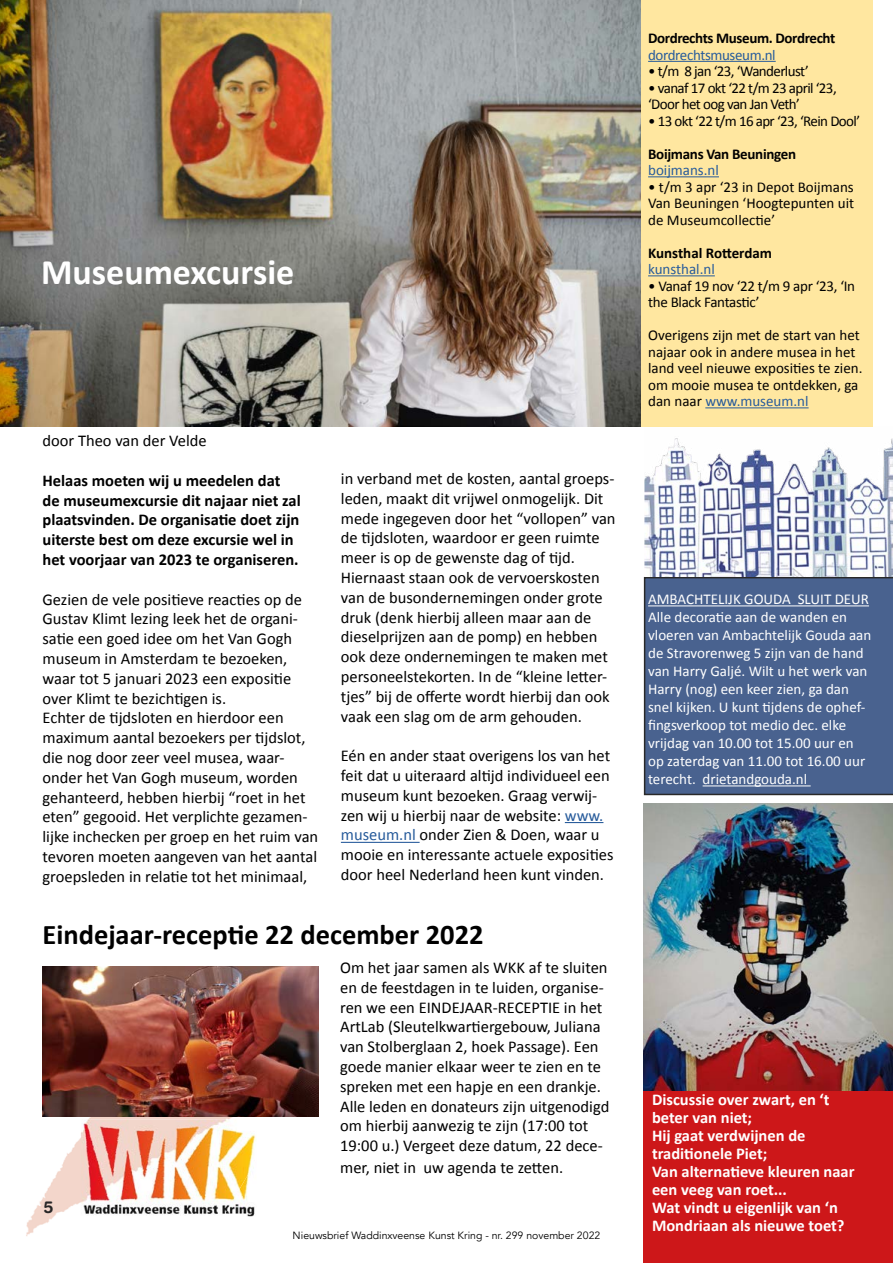
<style>
.page{position:relative;width:893px;height:1263px;background:#fff}
.page>*{position:absolute;margin:0;border:0;box-sizing:border-box;transform-origin:0 0}
.t1{font:700 36px "Calibri";color:#fff}
.t2{font:700 28.5px "Calibri";color:#000}
.t3{font:16.5px/19.8px "Calibri";color:#000}
.t4{font:700 16.5px/18px "Calibri";color:#fff}
.t5{font:700 16.5px/19.8px "Calibri";color:#000}
.t6{font:700 16.5px "Helvetica Rounded";color:#272627}
.t7{font:15px/18px "Calibri";color:#fff}
.t8{font:15px/16.5px "Calibri";color:#000;text-align:justify}
.t9{font:15px/16.5px "Calibri";letter-spacing:-.04em;color:#000}
.t10{font:700 15px "Calibri";letter-spacing:-.02em;color:#000}
.t11{font:15px/16.5px "Calibri";letter-spacing:-.02em;color:#000}
.t12{font:15px "Calibri";color:#275b9b}
.t13{font:15px "Calibri";letter-spacing:-.02em;color:#275b9b}
.t14{font:700 15px "Calibri";color:#000}
.t15{font:10.5px "Avenir";color:#000}
.s1{color:#275b9b}
</style>
<div class="page">
<img style="left:26px;top:1008px;width:227px;height:228px">
<img style="left:81px;top:1119px;width:175px;height:97px">
<div style="left:644px;top:577px;width:249px;height:218px;background:#49628f"></div>
<div style="left:643px;top:803px;width:250px;height:460px;background:#cd1719"></div>
<img style="left:643px;top:803px;width:250px;height:287px">
<div style="left:639px;top:0;width:234px;height:426px;background:#ffe7a0"></div>
<hr style="left:648px;top:61px;width:128px;height:1px;background:#275b9b">
<hr style="left:648px;top:176px;width:71px;height:1px;background:#275b9b">
<hr style="left:648px;top:275px;width:67px;height:1px;background:#275b9b">
<hr style="left:705px;top:407px;width:104px;height:1px;background:#275b9b">
<hr style="left:648px;top:605px;width:221px;height:1px;background:#fff">
<hr style="left:703px;top:785px;width:108px;height:1px;background:#fff">
<hr style="left:565px;top:822px;width:38px;height:1px;background:#275b9b">
<hr style="left:341px;top:842px;width:79px;height:1px;background:#275b9b">
<img style="left:0;top:0;width:641px;height:427px">
<img style="left:43px;top:966px;width:276px;height:151px">
<img style="left:644px;top:426px;width:249px;height:151px">
<h1 class="t1" style="left:41px;top:249px;width:255px">Museumexcursie</h1>
<p class="t3" style="left:43px;top:431px;width:166px">door Theo van der Velde</p>
<p class="t5" style="left:43px;top:470px;width:260px">Helaas moeten wij u meedelen dat de museumexcursie dit najaar niet zal plaatsvinden. De organisatie doet zijn uiterste best om deze excursie wel in het voorjaar van 2023 te organiseren.</p>
<p class="t3" style="left:43px;top:589px;width:277px">Gezien de vele positieve reacties op de Gustav Klimt lezing leek het de organi&shy;satie een goed idee om het Van Gogh museum in Amsterdam te bezoeken, waar tot 5 januari 2023 een expositie over Klimt te bezichtigen is.<br>Echter de tijdsloten en hierdoor een maximum aantal bezoekers per tijdslot, die nog door zeer veel musea, waar&shy;onder het Van Gogh museum, worden gehanteerd, hebben hierbij “roet in het eten” gegooid. Het verplichte gezamen&shy;lijke inchecken per groep en het ruim van tevoren moeten aangeven van het aantal groepsleden in relatie tot het minimaal,</p>
<p class="t3" style="left:341px;top:469px;width:276px">in verband met de kosten, aantal groeps&shy;leden, maakt dit vrijwel onmogelijk. Dit mede ingegeven door het “vollopen” van de tijdsloten, waardoor er geen ruimte meer is op de gewenste dag of tijd.<br>Hiernaast staan ook de vervoerskosten van de busondernemingen onder grote druk (denk hierbij alleen maar aan de dieselprijzen aan de pomp) en hebben ook deze ondernemingen te maken met personeelstekorten. In de “kleine letter&shy;tjes” bij de offerte wordt hierbij dan ook vaak een slag om de arm gehouden.</p>
<p class="t3" style="left:341px;top:746px;width:274px">Eén en ander staat overigens los van het feit dat u uiteraard altijd individueel een museum kunt bezoeken. Graag verwij&shy;zen wij u hierbij naar de website: <span class="s1">www. museum.nl</span> onder Zien &amp; Doen, waar u mooie en interessante actuele exposities door heel Nederland heen kunt vinden.</p>
<h2 class="t2" style="left:43px;top:916px;width:443px">Eindejaar-receptie 22 december 2022</h2>
<p class="t3" style="left:340px;top:958px;width:271px">Om het jaar samen als WKK af te sluiten en de feestdagen in te luiden, organise&shy;ren we een EINDEJAAR-RECEPTIE in het ArtLab (Sleutelkwartiergebouw, Juliana van Stolberglaan 2, hoek Passage). Een goede manier elkaar weer te zien en te spreken met een hapje en een drankje.<br>Alle leden en donateurs zijn uitgenodigd om hierbij aanwezig te zijn (17:00 tot 19:00 u.) Vergeet deze datum, 22 dece-</p>
<p class="t3" style="left:340px;top:1157px;width:225px">mer, niet in uw agenda te zetten.</p>
<p class="t6" style="left:44px;top:1197px;width:11px">5</p>
<p class="t15" style="left:293px;top:1229px;width:309px">Nieuwsbrief Waddinxveense Kunst Kring - nr. 299 november 2022</p>
<p class="t10" style="left:648px;top:29px;width:189px">Dordrechts Museum. Dordrecht</p>
<p class="t13" style="left:648px;top:45px;width:129px">dordrechtsmuseum.nl</p>
<p class="t9" style="left:648px;top:63px;width:162px">• t/m 8 jan ‘23, ‘Wanderlust’</p>
<p class="t9" style="left:648px;top:79px;width:190px">• vanaf 17 okt ‘22 t/m 23 april ‘23, ‘Door het oog van Jan Veth’</p>
<p class="t9" style="left:648px;top:112px;width:214px">• 13 okt ‘22 t/m 16 apr ‘23, ‘Rein Dool’</p>
<p class="t10" style="left:648px;top:144px;width:149px">Boijmans Van Beuningen</p>
<p class="t12" style="left:648px;top:161px;width:72px">boijmans.nl</p>
<p class="t8" style="left:648px;top:178px;width:208px">• t/m 3 apr ‘23 in Depot Boijmans Van Beuningen ‘Hoogtepunten uit de Museumcollectie’</p>
<p class="t14" style="left:648px;top:243px;width:125px">Kunsthal Rotterdam</p>
<p class="t12" style="left:648px;top:260px;width:68px">kunsthal.nl</p>
<p class="t11" style="left:648px;top:277px;width:209px">• Vanaf 19 nov ‘22 t/m 9 apr ‘23, ‘In the Black Fantastic’</p>
<p class="t8" style="left:648px;top:327px;width:216px;text-align:left">Overigens zijn met de start van het najaar ook in andere musea in het land veel nieuwe exposities te zien. om mooie musea te ontdekken, ga dan naar <span class="s1">www.museum.nl</span></p>
<p class="t7" style="left:648px;top:590px;width:225px">AMBACHTELIJK GOUDA SLUIT DEUR<br>Alle decoratie aan de wanden en vloeren van Ambachtelijk Gouda aan de Stravorenweg 5 zijn van de hand van Harry Galjé. Wilt u het werk van<br>Harry (nog) een keer zien, ga dan snel kijken. U kunt tijdens de ophef&shy;fingsverkoop tot medio dec. elke vrijdag van 10.00 tot 15.00 uur en op zaterdag van 11.00 tot 16.00 uur terecht. drietandgouda.nl</p>
<p class="t4" style="left:652px;top:1091px;width:204px">Discussie over zwart, en ‘t beter van niet;<br>Hij gaat verdwijnen de traditionele Piet;<br>Van alternatieve kleuren naar een veeg van roet...<br>Wat vindt u eigenlijk van ‘n<br>Mondriaan als nieuwe toet?</p>
</div>
